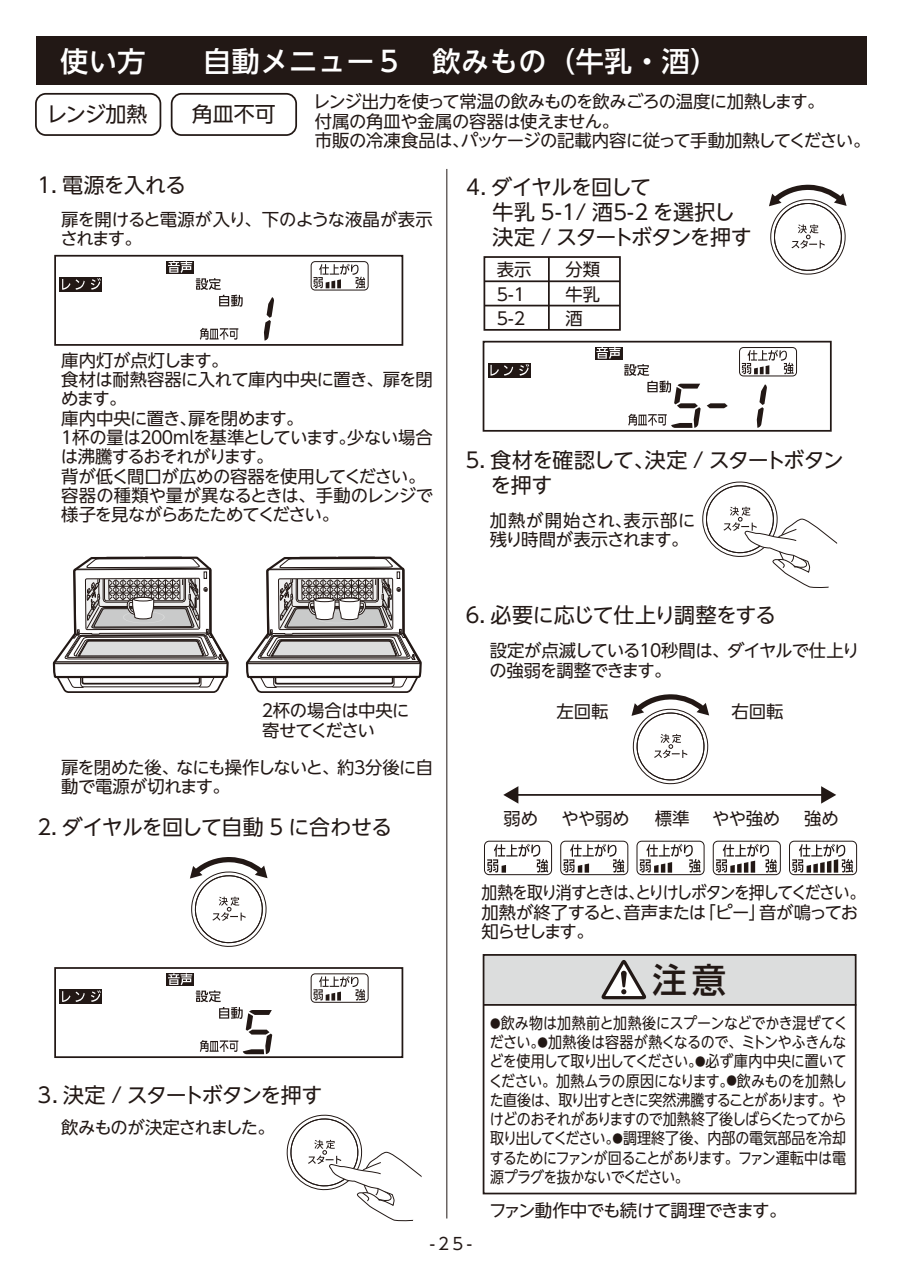
<style>
.page{position:relative;width:903px;height:1275px;background:#fff}
.page>*{position:absolute;margin:0;border:0;box-sizing:border-box;transform-origin:0 0}
.t1{font:500 34.48px "UD Shin Go NT Pro";color:#221815}
.t2{font:500 28px "UD Shin Go NT Pro";letter-spacing:.02em;color:#fff}
.t3{font:21px/24.8px "UD Shin Go NT Pro";letter-spacing:-.045em;color:#221815}
.t4{font:21px "UD Shin Go NT Pro";letter-spacing:-.07em;color:#221815}
.t5{font:17.5px "UD Shin Go NT Pro";letter-spacing:-.045em;color:#221815}
.t6{font:17.32px/19.2px "UD Shin Go NT Pro";letter-spacing:-.045em;color:#221815}
.t7{font:17.32px/19.2px "UD Shin Go NT Pro";letter-spacing:-.085em;color:#221815;scale:.91 1}
.t8{font:17.32px/19.2px "UD Shin Go NT Pro";color:#221815}
.t9{font:17.32px "UD Shin Go NT Pro";letter-spacing:-.065em;color:#221815}
.t10{font:16.62px "UD Shin Go NT Pro";color:#221815}
.t11{font:15.75px/19.2px "UD Shin Go NT Pro";letter-spacing:-.055em;color:#221815;text-align:justify;scale:.89 1}
.s1{font-size:11.9px}
</style>
<div class="page">
<div style="left:36px;top:36px;width:830px;height:49px;background:#221815"></div>
<hr style="left:446px;top:169px;width:1px;height:1049px;background:#221815">
<div style="left:35px;top:93px;width:126px;height:43px;border:2px solid #221815;border-radius:10px"></div>
<div style="left:171px;top:93px;width:126px;height:43px;border:2px solid #221815;border-radius:10px"></div>
<div style="left:54px;top:255px;width:349px;height:91px;border:2px solid #221815"></div>
<svg style="left:201px;top:278px;width:42px;height:29px"></svg>
<div style="left:60px;top:277px;width:42px;height:14px;background:#221815"></div>
<svg style="left:62px;top:279px;width:8px;height:11px"></svg>
<svg style="left:76px;top:279px;width:9px;height:13px"></svg>
<svg style="left:264px;top:297px;width:10px;height:44px"></svg>
<div style="left:483px;top:955px;width:373px;height:50px;background:#dcdddd"></div>
<svg style="left:601px;top:960px;width:46px;height:39px"></svg>
<div style="left:483px;top:954px;width:373px;height:240px;border:2px solid #221815"></div>
<hr style="left:483px;top:1004px;width:373px;height:2px;background:#221815">
<div style="left:54px;top:967px;width:349px;height:91px;border:2px solid #221815"></div>
<div style="left:167px;top:973px;width:27px;height:13px;background:#221815"></div>
<div style="left:60px;top:989px;width:42px;height:15px;background:#221815"></div>
<svg style="left:62px;top:991px;width:8px;height:11px"></svg>
<svg style="left:76px;top:990px;width:25px;height:12px"></svg>
<svg style="left:310px;top:973px;width:59px;height:30px"></svg>
<div style="left:483px;top:341px;width:349px;height:91px;border:2px solid #221815"></div>
<div style="left:595px;top:347px;width:27px;height:12px;background:#221815"></div>
<div style="left:488px;top:363px;width:42px;height:14px;background:#221815"></div>
<svg style="left:490px;top:364px;width:39px;height:14px"></svg>
<svg style="left:739px;top:347px;width:58px;height:30px"></svg>
<svg style="left:707px;top:403px;width:21px;height:5px"></svg>
<svg style="left:757px;top:384px;width:10px;height:44px"></svg>
<svg style="left:278px;top:92px;width:116px;height:254px"></svg>
<svg style="left:245px;top:556px;width:177px;height:137px"></svg>
<div style="left:314px;top:598px;width:20px;height:4px;border:1px solid #221815;border-radius:50%"></div>
<svg style="left:85px;top:92px;width:116px;height:254px"></svg>
<svg style="left:52px;top:556px;width:177px;height:137px"></svg>
<div style="left:133px;top:597px;width:20px;height:4px;border:1px solid #221815;border-radius:50%"></div>
<div style="left:483px;top:256px;width:138px;height:75px;border:2px solid #221815"></div>
<hr style="left:484px;top:305px;width:136px;height:1px;background:#221815">
<hr style="left:484px;top:280px;width:136px;height:2px;background:#221815">
<hr style="left:548px;top:257px;width:2px;height:73px;background:#221815">
<svg style="left:789px;top:840px;width:68px;height:36px"></svg>
<svg style="left:712px;top:840px;width:69px;height:36px"></svg>
<svg style="left:636px;top:840px;width:69px;height:36px"></svg>
<svg style="left:560px;top:840px;width:69px;height:36px"></svg>
<svg style="left:484px;top:840px;width:68px;height:36px"></svg>
<hr style="left:516px;top:794px;width:308px;height:2px;background:#221815">
<svg style="left:503px;top:786px;width:15px;height:18px"></svg>
<svg style="left:821px;top:786px;width:15px;height:18px"></svg>
<svg style="left:631px;top:694px;width:79px;height:91px"></svg>
<svg style="left:189px;top:857px;width:79px;height:90px"></svg>
<svg style="left:702px;top:481px;width:136px;height:107px"></svg>
<svg style="left:286px;top:1114px;width:136px;height:108px"></svg>
<svg style="left:200px;top:328px;width:38px;height:12px"></svg>
<svg style="left:168px;top:973px;width:104px;height:81px"></svg>
<svg style="left:596px;top:347px;width:105px;height:81px"></svg>
<svg style="left:769px;top:184px;width:78px;height:91px"></svg>
<h2 class="t2" style="left:60px;top:38px;width:660px">使い方　　自動メニュー５　飲みもの（牛乳・酒）</h2>
<p class="t3" style="left:46px;top:101px;width:103px">レンジ加熱</p>
<p class="t3" style="left:192px;top:101px;width:85px">角皿不可</p>
<p class="t6" style="left:313px;top:92px;width:559px">レンジ出力を使って常温の飲みものを飲みごろの温度に加熱します。<br>付属の角皿や金属の容器は使えません。<br>市販の冷凍食品は、パッケージの記載内容に従って手動加熱してください。</p>
<p class="t3" style="left:34px;top:172px;width:154px">１．電源を入れる</p>
<p class="t6" style="left:60px;top:209px;width:374px">扉を開けると電源が入り、下のような液晶が表示されます。</p>
<p class="t6" style="left:58px;top:350px;width:377px">庫内灯が点灯します。<br>食材は耐熱容器に入れて庫内中央に置き、扉を閉めます。<br>庫内中央に置き、扉を閉めます。<br>１杯の量は２００ｍｌを基準としています。少ない場合は沸騰するおそれがります。<br>背が低く間口が広めの容器を使用してください。容器の種類や量が異なるときは、手動のレンジで様子を見ながらあたためてください。</p>
<p class="t6" style="left:259px;top:701px;width:152px">２杯の場合は中央に寄せてください</p>
<p class="t6" style="left:61px;top:757px;width:373px">扉を閉めた後、なにも操作しないと、約３分後に自動で電源が切れます。</p>
<p class="t3" style="left:34px;top:814px;width:360px">２．ダイヤルを回して自動 5 に合わせる</p>
<p class="t4" style="left:38px;top:1078px;width:286px">3．決定 / スタートボタンを押す</p>
<p class="t9" style="left:61px;top:1113px;width:215px">飲みものが決定されました。</p>
<p class="t3" style="left:492px;top:174px;width:261px;text-indent:-27px">4．ダイヤルを回して<br>牛乳 5-１/ 酒５-2 を選択し決定 / スタートボタンを押す</p>
<p class="t6" style="left:497px;top:257px;width:36px;line-height:24.5px">表示<br>5-1<br>5-2</p>
<p class="t6" style="left:565px;top:257px;width:36px;line-height:24.5px;text-align:justify">分類牛乳酒</p>
<p class="t3" style="left:490px;top:447px;width:355px;text-indent:-28px">５．食材を確認して、決定 / スタートボタンを押す</p>
<p class="t8" style="left:490px;top:510px;width:207px">加熱が開始され､表示部に残り時間が表示されます。</p>
<p class="t3" style="left:462px;top:602px;width:316px">６．必要に応じて仕上り調整をする</p>
<p class="t6" style="left:489px;top:641px;width:371px">設定が点滅している１０秒間は、ダイヤルで仕上りの強弱を調整できます。</p>
<p class="t6" style="left:556px;top:701px;width:54px">左回転</p>
<p class="t6" style="left:731px;top:701px;width:54px">右回転</p>
<p class="t6" style="left:503px;top:808px;width:36px">弱め</p>
<p class="t6" style="left:561px;top:808px;width:70px">やや弱め</p>
<p class="t6" style="left:655px;top:808px;width:36px">標準</p>
<p class="t6" style="left:712px;top:808px;width:70px">やや強め</p>
<p class="t6" style="left:804px;top:808px;width:36px">強め</p>
<p class="t7" style="left:481px;top:882px;width:423px">加熱を取り消すときは、とりけしボタンを押してください。加熱が終了すると､音声または「ピー」音が鳴ってお知らせします。</p>
<h1 class="t1" style="left:652px;top:952px;width:75px">注意</h1>
<p class="t11" style="left:489px;top:1013px;width:405px"><span class="s1">●</span>飲み物は加熱前と加熱後にスプーンなどでかき混ぜてください。<span class="s1">●</span>加熱後は容器が熱くなるので、ミトンやふきんなどを使用して取り出してください。<span class="s1">●</span>必ず庫内中央に置いてください。加熱ムラの原因になります。<span class="s1">●</span>飲みものを加熱した直後は、取り出すときに突然沸騰することがあります。やけどのおそれがありますので加熱終了後しばらくたってから取り出してください。<span class="s1">●</span>調理終了後、内部の電気部品を冷却するためにファンが回ることがあります。ファン運転中は電源プラグを抜かないでください。</p>
<p class="t5" style="left:489px;top:1196px;width:299px">ファン動作中でも続けて調理できます。</p>
<p class="t10" style="left:430px;top:1231px;width:44px">-25-</p>
</div>
